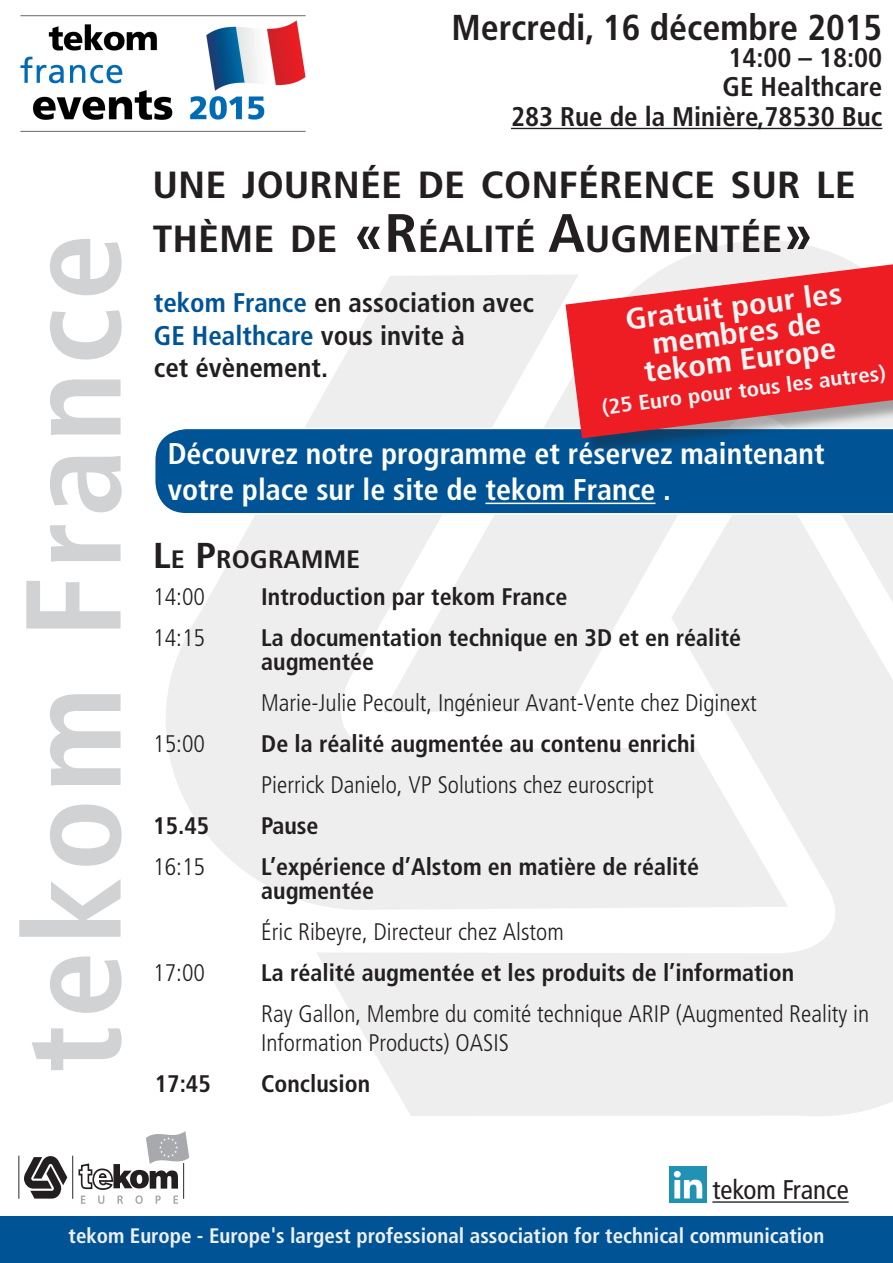
<style>
.page{position:relative;width:893px;height:1263px;background:#fff}
.page>*{position:absolute;margin:0;border:0;box-sizing:border-box;transform-origin:0 0}
.t1{font:700 condensed 135px "Frutiger";letter-spacing:.05em;color:#d1d2d4}
.t2{font:700 condensed 37.8px/54px "Frutiger";color:#231f20;scale:1.11 1}
.t3{font:700 condensed 36px "Frutiger";color:#231f20}
.t4{font:700 condensed 30px/36px "Frutiger";color:#fff}
.t5{font:700 condensed 30px/27px "Frutiger";color:#f4f5f5;text-align:center;scale:1.1 1}
.t6{font:700 condensed 27px/29.5px "Frutiger";color:#231f20;text-align:right}
.t7{font:condensed 27px "Frutiger";color:#231f20}
.t8{font:700 condensed 25.2px "Frutiger";color:#231f20;scale:1.11 1}
.t9{font:300 condensed 24px/28.8px "Frutiger";color:#231f20}
.t10{font:700 condensed 24px/24px "Frutiger";color:#231f20}
.t11{font:700 condensed 21px "Frutiger";color:#edf0f7}
.t12{font:700 condensed 21px "Frutiger";color:#f4f5f5;scale:1.1 1}
.s1{font-size:54px}
.s2{color:#005495}
.s3{font-size:36px}
</style>
<div class="page">
<svg style="left:166px;top:289px;width:217px;height:615px;fill:#eeeeef"></svg>
<svg style="left:383px;top:240px;width:470px;height:188px;fill:#eeeeef"></svg>
<svg style="left:316px;top:514px;width:577px;height:602px;fill:#eeeeef"></svg>
<img style="left:20px;top:15px;width:286px;height:117px">
<div style="left:0;top:1216px;width:893px;height:47px;background:#005495"></div>
<svg style="left:78px;top:1131px;width:111px;height:73px"></svg>
<hr style="left:183px;top:1163px;width:1px;height:36px;background:#231f20">
<hr style="left:19px;top:1156px;width:1px;height:43px;background:#231f20">
<hr style="left:72px;top:1156px;width:1px;height:43px;background:#231f20">
<svg style="left:24px;top:1156px;width:43px;height:43px"></svg>
<hr style="left:511px;top:128px;width:371px;height:1px;background:#231f20">
<hr style="left:712px;top:1201px;width:137px;height:2px;background:#231f20">
<img style="left:670px;top:1166px;width:37px;height:37px">
<div style="left:155px;top:428px;width:738px;height:86px;background:#005495"></div>
<div style="left:568px;top:267px;width:325px;height:189px;background:#231f20;opacity:.38"></div>
<svg style="left:565px;top:263px;width:328px;height:176px;background:#e0474e"></svg>
<h1 class="t1" style="left:-6px;top:1073px;width:841px;rotate:-90deg">tekom France</h1>
<h3 class="t3" style="left:452px;top:6px;width:432px">Mercredi, 16 décembre 2015</h3>
<p class="t6" style="left:511px;top:43px;width:373px">14:00 – 18:00<br>GE Healthcare<br>283 Rue de la Minière,78530 Buc</p>
<h2 class="t2" style="left:152px;top:158px;width:635px">UNE JOURNÉE DE CONFÉRENCE SUR LE<br>THÈME DE <span class="s1">«R</span>ÉALITÉ <span class="s1">A</span>UGMENTÉE<span class="s1">»</span></h2>
<p class="t6" style="left:154px;top:287px;width:382px;line-height:32.4px;text-align:left"><span class="s2">tekom France</span> en association avec<br><span class="s2">GE Healthcare</span> vous invite à<br>cet évènement.</p>
<p class="t5" style="left:624px;top:306px;width:200px;rotate:-7deg">Gratuit pour les membres de tekom Europe</p>
<p class="t12" style="left:600px;top:395px;width:261px;rotate:-7deg">(25 Euro pour tous les autres)</p>
<p class="t4" style="left:168px;top:436px;width:658px">Découvrez notre programme et réservez maintenant votre place sur le site de tekom France .</p>
<p class="t8" style="left:153px;top:544px;width:188px"><span class="s3">L</span>E <span class="s3">P</span>ROGRAMME</p>
<p class="t9" style="left:153px;top:582px;width:53px">14:00</p>
<p class="t10" style="left:261px;top:584px;width:308px">Introduction par tekom France</p>
<p class="t9" style="left:153px;top:623px;width:53px">14:15</p>
<p class="t10" style="left:261px;top:625px;width:481px">La documentation technique en 3D et en réalité augmentée</p>
<p class="t9" style="left:261px;top:688px;width:497px">Marie-Julie Pecoult, Ingénieur Avant-Vente chez Diginext</p>
<p class="t9" style="left:153px;top:729px;width:53px">15:00</p>
<p class="t10" style="left:261px;top:731px;width:436px">De la réalité augmentée au contenu enrichi</p>
<p class="t9" style="left:261px;top:770px;width:394px">Pierrick Danielo, VP Solutions chez euroscript</p>
<p class="t10" style="left:153px;top:813px;width:58px">15.45</p>
<p class="t10" style="left:261px;top:813px;width:59px">Pause</p>
<p class="t9" style="left:153px;top:852px;width:53px">16:15</p>
<p class="t10" style="left:261px;top:854px;width:439px">L’expérience d’Alstom en matière de réalité augmentée</p>
<p class="t9" style="left:261px;top:917px;width:304px">Éric Ribeyre, Directeur chez Alstom</p>
<p class="t9" style="left:153px;top:958px;width:53px">17:00</p>
<p class="t10" style="left:261px;top:960px;width:534px">La réalité augmentée et les produits de l’information</p>
<p class="t9" style="left:261px;top:999px;width:609px">Ray Gallon, Membre du comité technique ARIP (Augmented Reality in<br>Information Products) OASIS</p>
<p class="t10" style="left:155px;top:1071px;width:58px">17:45</p>
<p class="t10" style="left:261px;top:1071px;width:110px">Conclusion</p>
<p class="t7" style="left:712px;top:1174px;width:138px">tekom France</p>
<p class="t11" style="left:69px;top:1223px;width:757px">tekom Europe - Europe's largest professional association for technical communication</p>
</div>
